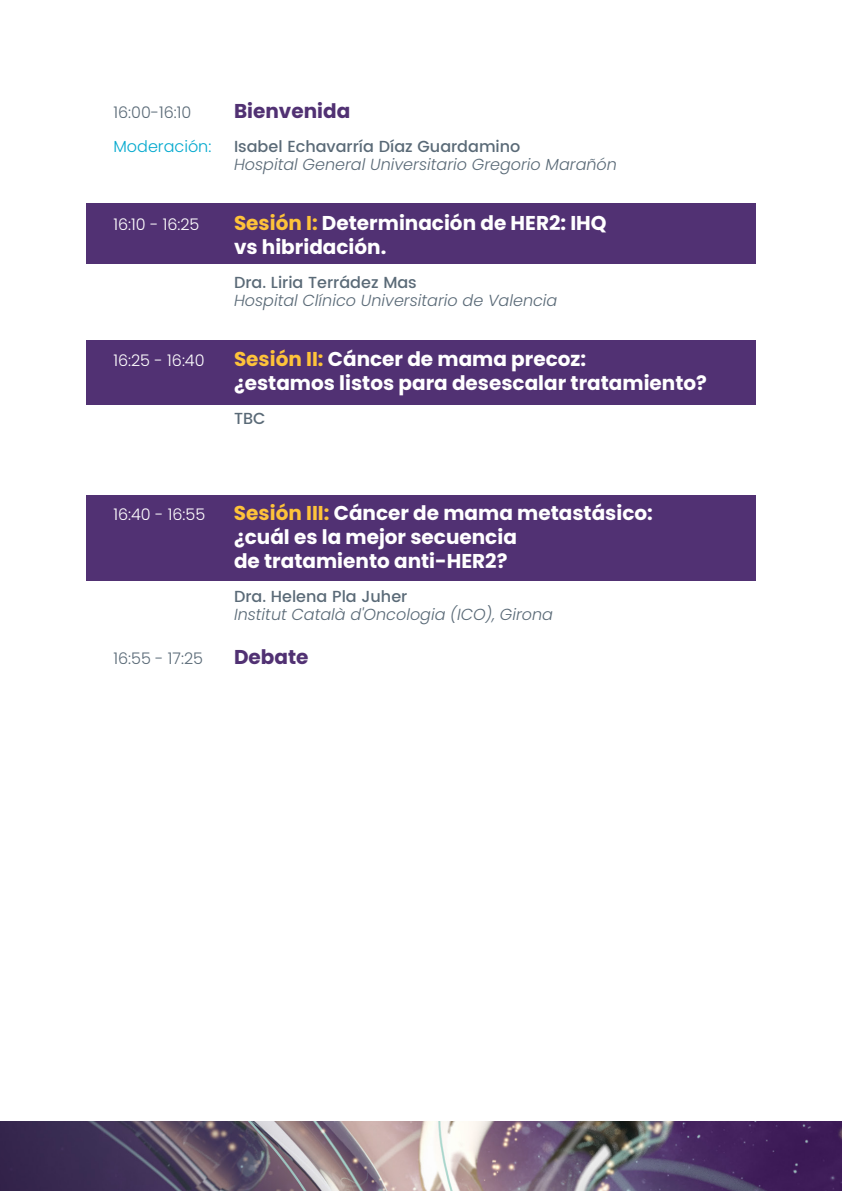
<style>
.page{position:relative;width:842px;height:1191px;background:#fff}
.page>*{position:absolute;margin:0;border:0;box-sizing:border-box;transform-origin:0 0}
.t1{font:700 20px/24px "Poppins";color:#fff}
.t2{font:700 20px "Poppins";color:#513173}
.t3{font:italic 300 16px "Poppins";color:#5a6a77}
.t4{font:500 16px "Poppins";color:#5a6a77}
.t5{font:300 16px "Poppins";color:#fff}
.t6{font:300 16px "Poppins";color:#5a6a77}
.t7{font:300 16px "Poppins";color:#03a9ce}
.s1{color:#fec33a}
</style>
<div class="page">
<div style="left:86px;top:203px;width:669px;height:61px;background:#513173"></div>
<div style="left:86px;top:340px;width:669px;height:64px;background:#513173"></div>
<div style="left:86px;top:495px;width:669px;height:86px;background:#513173"></div>
<img style="left:0;top:1121px;width:842px;height:70px">
<p class="t6" style="left:113px;top:103px;width:79px">16:00-16:10</p>
<p class="t2" style="left:234px;top:100px;width:118px">Bienvenida</p>
<p class="t7" style="left:113px;top:137px;width:99px">Moderación:</p>
<p class="t4" style="left:234px;top:135px;width:288px">Isabel Echavarría Díaz Guardamino</p>
<p class="t3" style="left:234px;top:155px;width:384px">Hospital General Universitario Gregorio Marañón</p>
<p class="t5" style="left:113px;top:215px;width:88px">16:10 - 16:25</p>
<p class="t1" style="left:234px;top:211px;width:374px"><span class="s1">Sesión I:</span> Determinación de HER2: IHQ vs hibridación.</p>
<p class="t4" style="left:234px;top:271px;width:184px">Dra. Liria Terrádez Mas</p>
<p class="t3" style="left:234px;top:291px;width:325px">Hospital Clínico Universitario de Valencia</p>
<p class="t5" style="left:113px;top:351px;width:93px">16:25 - 16:40</p>
<p class="t1" style="left:234px;top:347px;width:474px"><span class="s1">Sesión II:</span> Cáncer de mama precoz:<br>¿estamos listos para desescalar tratamiento?</p>
<p class="t4" style="left:234px;top:407px;width:33px">TBC</p>
<p class="t5" style="left:113px;top:505px;width:93px">16:40 - 16:55</p>
<p class="t1" style="left:234px;top:501px;width:420px"><span class="s1">Sesión III:</span> Cáncer de mama metastásico: ¿cuál es la mejor secuencia<br>de tratamiento anti-HER2?</p>
<p class="t4" style="left:234px;top:585px;width:175px">Dra. Helena Pla Juher</p>
<p class="t3" style="left:234px;top:605px;width:320px">Institut Català d'Oncologia (ICO), Girona</p>
<p class="t6" style="left:113px;top:649px;width:91px">16:55 - 17:25</p>
<p class="t2" style="left:234px;top:646px;width:76px">Debate</p>
</div>
